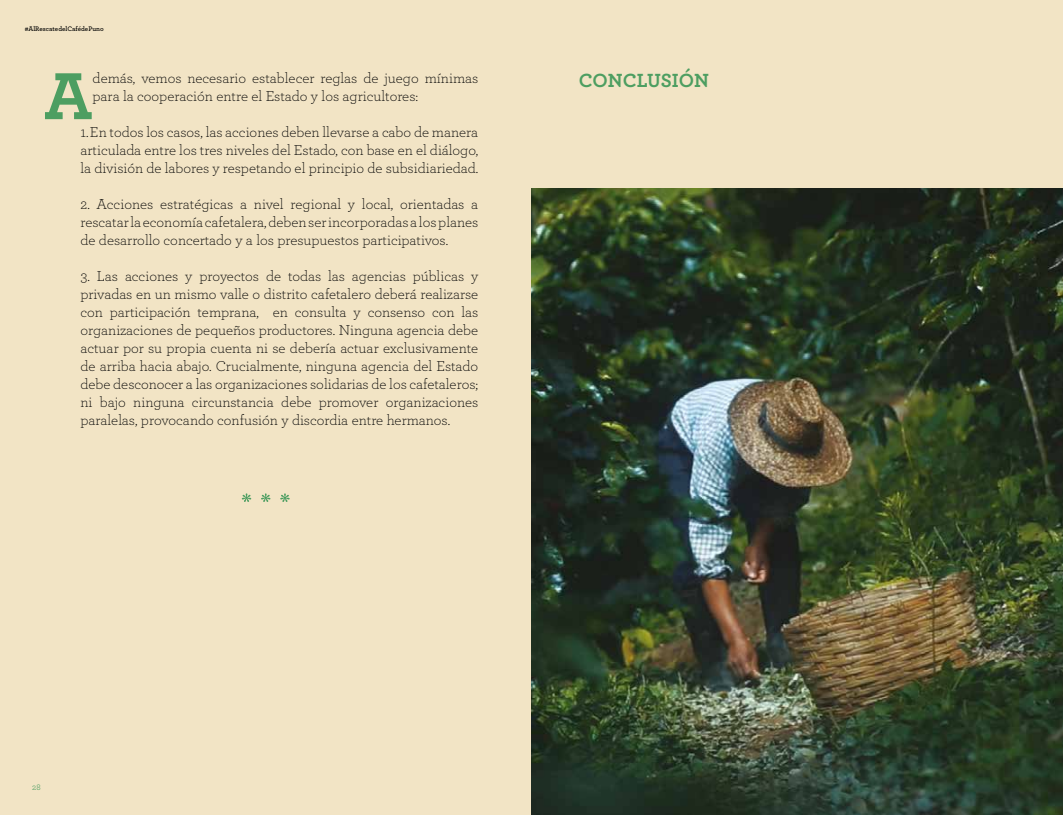
<style>
.page{position:relative;width:1063px;height:815px;background:#f2e4c5}
.page>*{position:absolute;margin:0;border:0;box-sizing:border-box;transform-origin:0 0}
.t1{font:700 69.75px "Archer";color:#4d9e61}
.t2{font:700 20px "Archer";color:#4d9e61}
.t3{font:300 15px/18px "Archer";color:#000;text-align:justify}
.t4{font:8.75px "Archer";color:#4d9e61}
.t5{font:600 6.88px "Archer";color:#000}
</style>
<div class="page">
<img style="left:531px;top:189px;width:532px;height:626px">
<svg style="left:242px;top:493px;width:48px;height:9px"></svg>
<p class="t5" style="left:25px;top:23px;width:80px">#AlRescatedelCafédePuno</p>
<h1 class="t1" style="left:44px;top:41px;width:50px">A</h1>
<p class="t3" style="left:93px;top:69px;width:387px">demás, vemos necesario establecer reglas de juego mínimas para la cooperación entre el Estado y los agricultores:</p>
<p class="t3" style="left:80px;top:123px;width:399px">1.En todos los casos, las acciones deben llevarse a cabo de manera articulada entre los tres niveles del Estado, con base en el diálogo, la división de labores y respetando el principio de subsidiariedad.</p>
<p class="t3" style="left:80px;top:195px;width:399px">2. Acciones estratégicas a nivel regional y local, orientadas a rescatar la economía cafetalera, deben ser incorporadas a los planes de desarrollo concertado y a los presupuestos participativos.</p>
<p class="t3" style="left:80px;top:267px;width:399px">3. Las acciones y proyectos de todas las agencias públicas y privadas en un mismo valle o distrito cafetalero deberá realizarse con participación temprana, en consulta y consenso con las organizaciones de pequeños productores. Ninguna agencia debe actuar por su propia cuenta ni se debería actuar exclusivamente de arriba hacia abajo. Crucialmente, ninguna agencia del Estado debe desconocer a las organizaciones solidarias de los cafetaleros; ni bajo ninguna circunstancia debe promover organizaciones paralelas, provocando confusión y discordia entre hermanos.</p>
<h2 class="t2" style="left:579px;top:65px;width:132px">CONCLUSIÓN</h2>
<p class="t4" style="left:32px;top:781px;width:10px">28</p>
</div>
